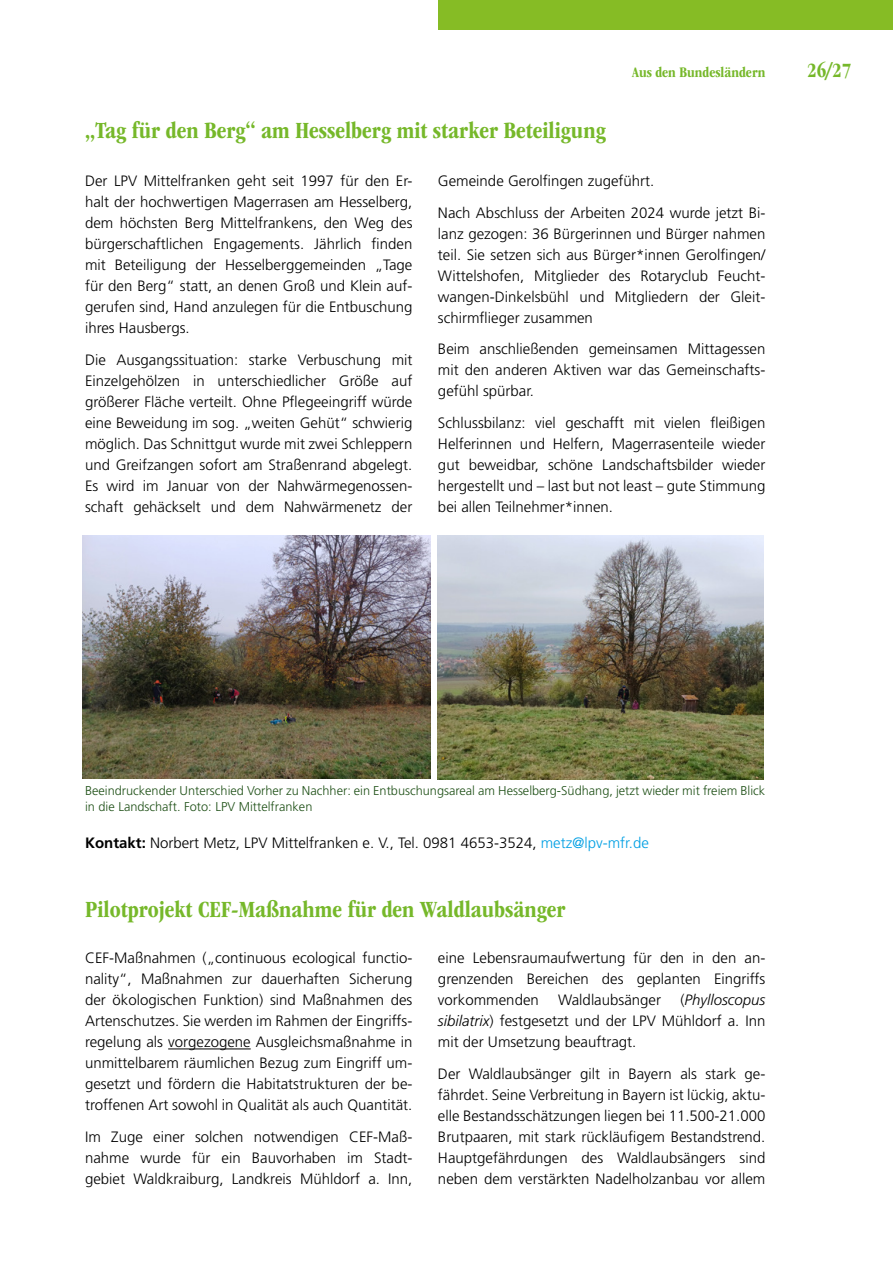
<style>
.page{position:relative;width:893px;height:1263px;background:#fff}
.page>*{position:absolute;margin:0;border:0;box-sizing:border-box;transform-origin:0 0}
.H3_ohne_Inhalt{font:700 condensed 24px "ITC Garamond Std";color:#76b82a}
.t1{font:700 condensed 21px "ITC Garamond Std";color:#76b82a}
.LT_2-Sp{font:300 15px/21px "Frutiger LT Std";color:#000;text-align:justify}
.LT_1-Sp_Kontakt{font:300 15px "Frutiger LT Std";color:#000}
.t2{font:700 condensed 15px "ITC Garamond Std";color:#76b82a}
.BU_-_grün_1sp{font:300 12.75px/15.3px "Frutiger LT Std";color:#205118}
.s1{font-weight:700}
.s2{color:#009fe3}
.s3{font-style:italic}
</style>
<div class="page">
<div style="left:438px;top:0;width:455px;height:30px;background:#86bc25"></div>
<hr style="left:168px;top:1048px;width:83px;height:1px;background:#000">
<img style="left:438px;top:536px;width:325px;height:244px">
<img style="left:82px;top:536px;width:348px;height:243px">
<p class="t2" style="left:632px;top:63px;width:135px">Aus den Bundesländern</p>
<h2 class="t1" style="left:807px;top:58px;width:46px">26/27</h2>
<h1 class="H3_ohne_Inhalt" style="left:85px;top:117px;width:522px">„Tag für den Berg“ am Hesselberg mit starker Beteiligung</h1>
<p class="LT_2-Sp" style="left:85px;top:171px;width:329px">Der LPV Mittelfranken geht seit 1997 für den Er&shy;halt der hochwertigen Magerrasen am Hesselberg, dem höchsten Berg Mittelfrankens, den Weg des bürgerschaftlichen Engagements. Jährlich finden mit Beteiligung der Hesselberggemeinden „Tage für den Berg“ statt, an denen Groß und Klein auf&shy;gerufen sind, Hand anzulegen für die Entbuschung ihres Hausbergs.</p>
<p class="LT_2-Sp" style="left:85px;top:349px;width:329px">Die Ausgangssituation: starke Verbuschung mit Einzelgehölzen in unterschiedlicher Größe auf größerer Fläche verteilt. Ohne Pflegeeingriff würde eine Beweidung im sog. „weiten Gehüt“ schwierig möglich. Das Schnittgut wurde mit zwei Schleppern und Greifzangen sofort am Straßenrand abgelegt.<br>Es wird im Januar von der Nahwärmegenossen&shy;schaft gehäckselt und dem Nahwärmenetz der</p>
<p class="LT_2-Sp" style="left:438px;top:171px;width:218px">Gemeinde Gerolfingen zugeführt.</p>
<p class="LT_2-Sp" style="left:438px;top:202px;width:329px">Nach Abschluss der Arbeiten 2024 wurde jetzt Bi&shy;lanz gezogen: 36 Bürgerinnen und Bürger nahmen teil. Sie setzen sich aus Bürger*innen Gerolfingen/ Wittelshofen, Mitglieder des Rotaryclub Feucht&shy;wangen-Dinkelsbühl und Mitgliedern der Gleit&shy;schirmflieger zusammen</p>
<p class="LT_2-Sp" style="left:438px;top:339px;width:329px">Beim anschließenden gemeinsamen Mittagessen mit den anderen Aktiven war das Gemeinschafts&shy;gefühl spürbar.</p>
<p class="LT_2-Sp" style="left:438px;top:412px;width:329px">Schlussbilanz: viel geschafft mit vielen fleißigen Helferinnen und Helfern, Magerrasenteile wieder gut beweidbar, schöne Landschaftsbilder wieder hergestellt und – last but not least – gute Stimmung bei allen Teilnehmer*innen.</p>
<p class="BU_-_grün_1sp" style="left:85px;top:783px;width:682px">Beeindruckender Unterschied Vorher zu Nachher: ein Entbuschungsareal am Hesselberg-Südhang, jetzt wieder mit freiem Blick in die Landschaft. Foto: LPV Mittelfranken</p>
<p class="LT_1-Sp_Kontakt" style="left:85px;top:834px;width:565px"><span class="s1">Kontakt:</span> Norbert Metz, LPV Mittelfranken e. V., Tel. 0981 4653-3524, <span class="s2">metz@lpv-mfr.de</span></p>
<h1 class="H3_ohne_Inhalt" style="left:85px;top:896px;width:482px">Pilotprojekt CEF-Maßnahme für den Waldlaubsänger</h1>
<p class="LT_2-Sp" style="left:85px;top:948px;width:329px">CEF-Maßnahmen („continuous ecological functio&shy;nality“, Maßnahmen zur dauerhaften Sicherung der ökologischen Funktion) sind Maßnahmen des Artenschutzes. Sie werden im Rahmen der Eingriffs&shy;regelung als vorgezogene Ausgleichsmaßnahme in unmittelbarem räumlichen Bezug zum Eingriff um&shy;gesetzt und fördern die Habitatstrukturen der be&shy;troffenen Art sowohl in Qualität als auch Quantität.</p>
<p class="LT_2-Sp" style="left:85px;top:1126px;width:329px">Im Zuge einer solchen notwendigen CEF-Maß&shy;nahme wurde für ein Bauvorhaben im Stadt&shy;gebiet Waldkraiburg, Landkreis Mühldorf a. Inn,</p>
<p class="LT_2-Sp" style="left:438px;top:948px;width:329px">eine Lebensraumaufwertung für den in den an&shy;grenzenden Bereichen des geplanten Eingriffs vorkommenden</p>
<p class="LT_2-Sp" style="left:438px;top:990px;width:329px;text-indent:242px">(<span class="s3">Phylloscopus sibilatrix</span>) festgesetzt und der LPV Mühldorf a. Inn mit der Umsetzung beauftragt.</p>
<p class="LT_2-Sp" style="left:438px;top:1063px;width:329px">Der Waldlaubsänger gilt in Bayern als stark ge&shy;fährdet. Seine Verbreitung in Bayern ist lückig, aktu&shy;elle Bestandsschätzungen liegen bei 11.500-21.000<br>Brutpaaren, mit stark rückläufigem Bestandstrend.<br>Hauptgefährdungen des Waldlaubsängers sind neben dem verstärkten Nadelholzanbau vor allem</p>
<p class="LT_2-Sp" style="left:558px;top:990px;width:104px">Waldlaubsänger</p>
</div>
